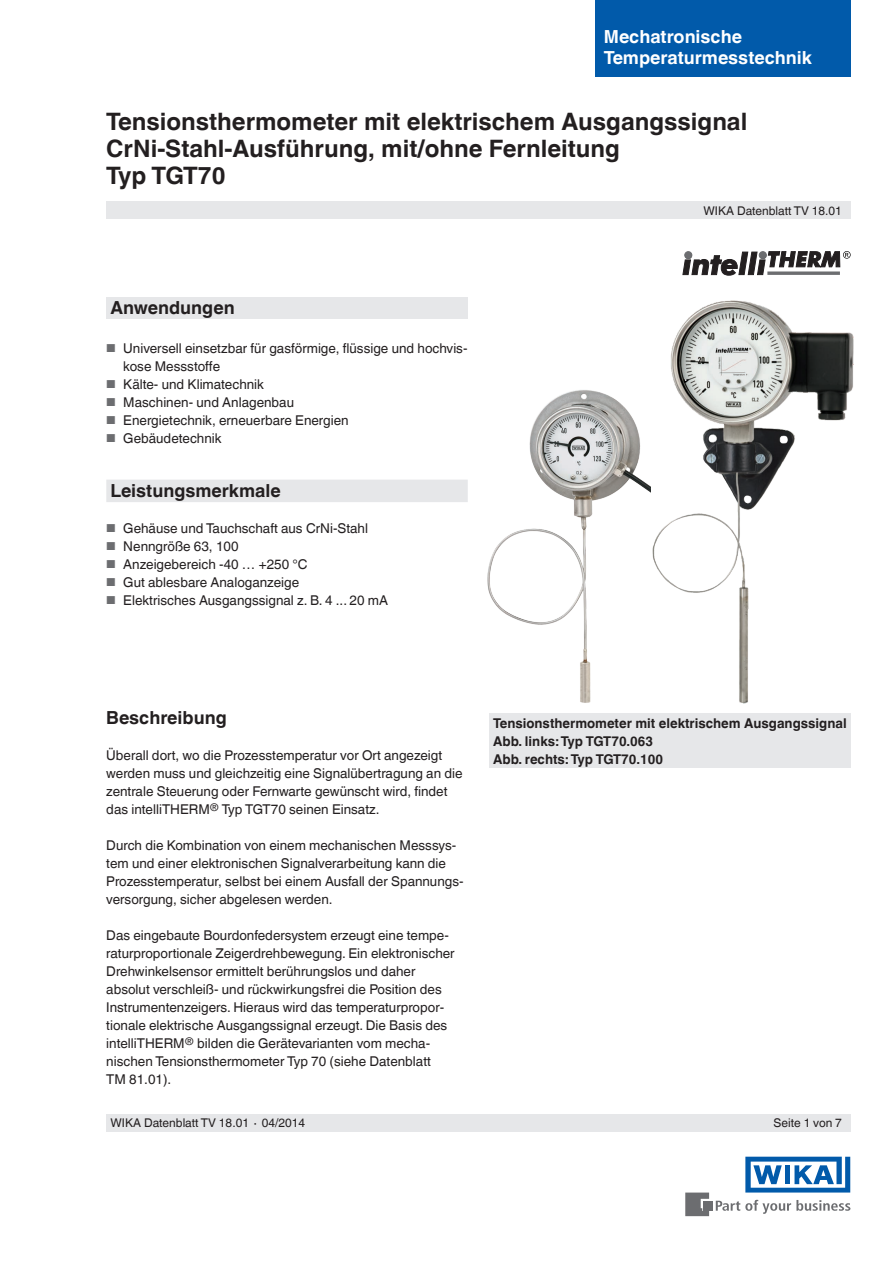
<style>
.page{position:relative;width:893px;height:1263px;background:#fff}
.page>*{position:absolute;margin:0;border:0;box-sizing:border-box;transform-origin:0 0}
.t1{font:700 24px/27px "Helvetica World";color:#231f20}
.t2{font:700 18px "Helvetica World";color:#231f20}
.t3{font:700 18px/21px "Helvetica World";color:#fff}
.t4{font:13.5px/18px "Helvetica World";color:#231f20}
.t5{font:700 13.5px/18px "Helvetica World";color:#231f20}
.t6{font:12px "Helvetica World";color:#231f20}
.s1{font-size:11.55px;color:#6c6d70}
</style>
<div class="page">
<div style="left:106px;top:298px;width:362px;height:21px;background:#e6e7e9"></div>
<svg style="left:716px;top:1200px;width:134px;height:14px"></svg>
<div style="left:703px;top:1201px;width:9px;height:9px;background:#6c6d70"></div>
<svg style="left:685px;top:1192px;width:24px;height:24px"></svg>
<svg style="left:745px;top:1157px;width:105px;height:35px"></svg>
<div style="left:106px;top:202px;width:744px;height:17px;background:#e6e7e9"></div>
<div style="left:106px;top:1114px;width:744px;height:17px;background:#e6e7e9"></div>
<div style="left:595px;top:0;width:255px;height:77px;background:#015aaa"></div>
<div style="left:489px;top:714px;width:361px;height:54px;background:#e6e7e9"></div>
<div style="left:106px;top:480px;width:362px;height:22px;background:#e6e7e9"></div>
<img style="left:652px;top:300px;width:202px;height:404px">
<svg style="left:682px;top:251px;width:169px;height:25px"></svg>
<div style="left:685px;top:252px;width:7px;height:7px;background:#6c6d70;border-radius:50%"></div>
<div style="left:684px;top:251px;width:8px;height:8px;border:1px solid #6c6d70;border-radius:50%"></div>
<svg style="left:767px;top:271px;width:73px;height:4px"></svg>
<div style="left:759px;top:252px;width:7px;height:7px;background:#6c6d70;border-radius:50%"></div>
<div style="left:759px;top:251px;width:8px;height:8px;border:1px solid #6c6d70;border-radius:50%"></div>
<img style="left:487px;top:390px;width:164px;height:313px">
<h2 class="t3" style="left:604px;top:26px;width:209px">Mechatronische<br>Temperaturmesstechnik</h2>
<h1 class="t1" style="left:106px;top:108px;width:642px">Tensionsthermometer mit elektrischem Ausgangssignal<br>CrNi-Stahl-Ausführung, mit/ohne Fernleitung<br>Typ TGT70</h1>
<h2 class="t2" style="left:111px;top:297px;width:126px">Anwendungen</h2>
<p class="t4" style="left:123px;top:339px;width:346px;text-indent:-17px"><span class="s1">■</span> Universell einsetzbar für gasförmige, flüssige und hochvis&shy;kose Messstoffe</p>
<p class="t4" style="left:106px;top:375px;width:159px"><span class="s1">■</span> Kälte- und Klimatechnik</p>
<p class="t4" style="left:106px;top:393px;width:189px"><span class="s1">■</span> Maschinen- und Anlagenbau</p>
<p class="t4" style="left:106px;top:411px;width:244px"><span class="s1">■</span> Energietechnik, erneuerbare Energien</p>
<p class="t4" style="left:106px;top:429px;width:117px"><span class="s1">■</span> Gebäudetechnik</p>
<h2 class="t2" style="left:111px;top:480px;width:172px">Leistungsmerkmale</h2>
<p class="t4" style="left:106px;top:519px;width:263px"><span class="s1">■</span> Gehäuse und Tauchschaft aus CrNi-Stahl</p>
<p class="t4" style="left:106px;top:537px;width:134px"><span class="s1">■</span> Nenngröße 63, 100</p>
<p class="t4" style="left:106px;top:555px;width:203px"><span class="s1">■</span> Anzeigebereich -40 … +250 °C</p>
<p class="t4" style="left:106px;top:573px;width:194px"><span class="s1">■</span> Gut ablesbare Analoganzeige</p>
<p class="t4" style="left:106px;top:591px;width:283px"><span class="s1">■</span> Elektrisches Ausgangssignal z. B. 4 ... 20 mA</p>
<p class="t6" style="left:703px;top:204px;width:140px">WIKA Datenblatt TV 18.01</p>
<h2 class="t2" style="left:106px;top:707px;width:122px">Beschreibung</h2>
<p class="t4" style="left:106px;top:747px;width:358px">Überall dort, wo die Prozesstemperatur vor Ort angezeigt werden muss und gleichzeitig eine Signalübertragung an die zentrale Steuerung oder Fernwarte gewünscht wird, findet das intelliTHERM<sup>®</sup> Typ TGT70 seinen Einsatz.</p>
<p class="t4" style="left:106px;top:837px;width:359px">Durch die Kombination von einem mechanischen Messsys&shy;tem und einer elektronischen Signalverarbeitung kann die Prozesstemperatur, selbst bei einem Ausfall der Spannungs&shy;versorgung, sicher abgelesen werden.</p>
<p class="t4" style="left:106px;top:927px;width:350px">Das eingebaute Bourdonfedersystem erzeugt eine tempe&shy;raturproportionale Zeigerdrehbewegung. Ein elektronischer Drehwinkelsensor ermittelt berührungslos und daher absolut verschleiß- und rückwirkungsfrei die Position des Instrumentenzeigers. Hieraus wird das temperaturpropor&shy;tionale elektrische Ausgangssignal erzeugt. Die Basis des intelliTHERM<sup>®</sup> bilden die Gerätevarianten vom mecha&shy;nischen Tensionsthermometer Typ 70 (siehe Datenblatt<br>TM 81.01).</p>
<p class="t5" style="left:493px;top:714px;width:355px">Tensionsthermometer mit elektrischem Ausgangssignal<br>Abb. links: Typ TGT70.063<br>Abb. rechts: Typ TGT70.100</p>
<p class="t6" style="left:111px;top:1116px;width:196px">WIKA Datenblatt TV 18.01 ∙ 04/2014</p>
<p class="t6" style="left:773px;top:1116px;width:70px">Seite 1 von 7</p>
</div>
